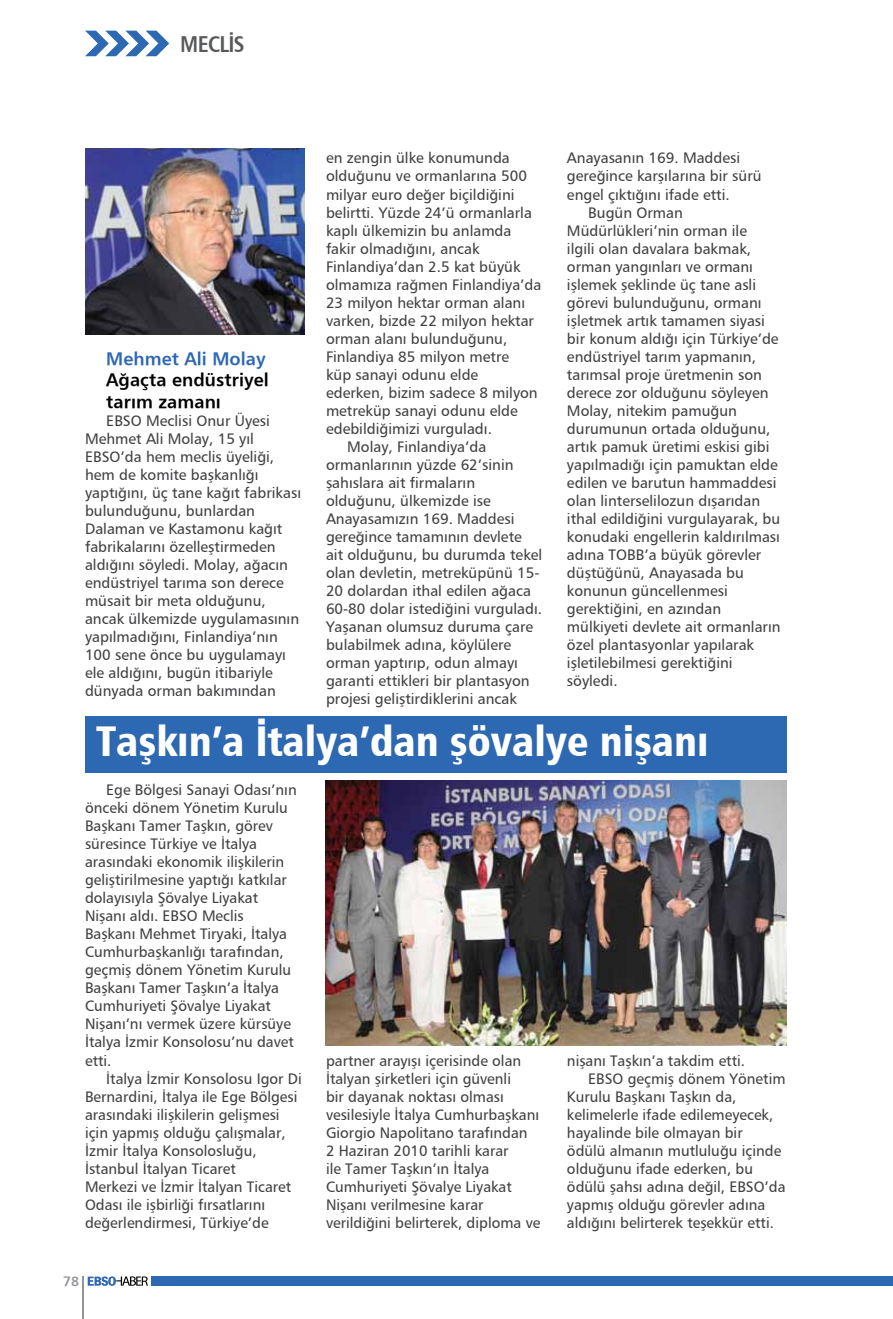
<style>
.page{position:relative;width:893px;height:1319px;background:#fff}
.page>*{position:absolute;margin:0;border:0;box-sizing:border-box;transform-origin:0 0}
.t1{font:900 condensed 42px "Frutiger";color:#fff}
.t2{font:700 condensed 22.5px "Frutiger";letter-spacing:-.03em;color:#58595b}
.t3{font:700 18px/21.6px "Frutiger";letter-spacing:.005em;color:#000}
.t4{font:700 18px "Frutiger";letter-spacing:.005em;color:#2d68b2}
.t5{font:15px/18px "Frutiger Roman";color:#414042}
.t6{font:700 13.5px "Frutiger";color:#939598}
</style>
<div class="page">
<svg style="left:88px;top:1276px;width:60px;height:9px"></svg>
<div style="left:151px;top:1276px;width:742px;height:9px;background:#2d68b2"></div>
<hr style="left:83px;top:1276px;width:1px;height:42px;background:#939598">
<svg style="left:85px;top:31px;width:84px;height:25px"></svg>
<img style="left:85px;top:149px;width:220px;height:185px">
<img style="left:325px;top:780px;width:462px;height:265px">
<div style="left:85px;top:715px;width:702px;height:57px;background:#2d68b2"></div>
<h2 class="t2" style="left:180px;top:30px;width:66px">MECLİS</h2>
<p class="t4" style="left:106px;top:347px;width:161px">Mehmet Ali Molay</p>
<p class="t3" style="left:106px;top:369px;width:164px">Ağaçta endüstriyel tarım zamanı</p>
<p class="t5" style="left:85px;top:411px;width:218px;text-indent:21px">EBSO Meclisi Onur Üyesi<br>Mehmet Ali Molay, 15 yıl<br>EBSO’da hem meclis üyeliği, hem de komite başkanlığı yaptığını, üç tane kağıt fabrikası bulunduğunu, bunlardan<br>Dalaman ve Kastamonu kağıt fabrikalarını özelleştirmeden aldığını söyledi. Molay, ağacın endüstriyel tarıma son derece müsait bir meta olduğunu, ancak ülkemizde uygulamasının yapılmadığını, Finlandiya’nın<br>100 sene önce bu uygulamayı ele aldığını, bugün itibariyle dünyada orman bakımından</p>
<p class="t5" style="left:326px;top:149px;width:185px">en zengin ülke konumunda</p>
<p class="t5" style="left:326px;top:167px;width:202px">olduğunu ve ormanlarına 500</p>
<p class="t5" style="left:326px;top:185px;width:190px">milyar euro değer biçildiğini</p>
<p class="t5" style="left:326px;top:203px;width:207px">belirtti. Yüzde 24’ü ormanlarla</p>
<p class="t5" style="left:326px;top:221px;width:187px">kaplı ülkemizin bu anlamda</p>
<p class="t5" style="left:326px;top:239px;width:155px">fakir olmadığını, ancak</p>
<p class="t5" style="left:326px;top:257px;width:196px">Finlandiya’dan 2.5 kat büyük</p>
<p class="t5" style="left:326px;top:275px;width:217px">olmamıza rağmen Finlandiya’da</p>
<p class="t5" style="left:326px;top:293px;width:201px">23 milyon hektar orman alanı</p>
<p class="t5" style="left:326px;top:311px;width:210px">varken, bizde 22 milyon hektar</p>
<p class="t5" style="left:326px;top:329px;width:183px">orman alanı bulunduğunu,</p>
<p class="t5" style="left:326px;top:347px;width:185px">Finlandiya 85 milyon metre</p>
<p class="t5" style="left:326px;top:365px;width:154px">küp sanayi odunu elde</p>
<p class="t5" style="left:326px;top:383px;width:213px">ederken, bizim sadece 8 milyon</p>
<p class="t5" style="left:326px;top:401px;width:193px">metreküp sanayi odunu elde</p>
<p class="t5" style="left:326px;top:419px;width:167px">edebildiğimizi vurguladı.</p>
<p class="t5" style="left:347px;top:437px;width:141px">Molay, Finlandiya’da</p>
<p class="t5" style="left:326px;top:455px;width:189px">ormanlarının yüzde 62’sinin</p>
<p class="t5" style="left:326px;top:473px;width:151px">şahıslara ait firmaların</p>
<p class="t5" style="left:326px;top:491px;width:166px">olduğunu, ülkemizde ise</p>
<p class="t5" style="left:326px;top:509px;width:190px">Anayasamızın 169. Maddesi</p>
<p class="t5" style="left:326px;top:527px;width:197px">gereğince tamamının devlete</p>
<p class="t5" style="left:326px;top:545px;width:218px">ait olduğunu, bu durumda tekel</p>
<p class="t5" style="left:326px;top:563px;width:215px">olan devletin, metreküpünü 15-</p>
<p class="t5" style="left:326px;top:581px;width:206px">20 dolardan ithal edilen ağaca</p>
<p class="t5" style="left:326px;top:599px;width:218px">60-80 dolar istediğini vurguladı.</p>
<p class="t5" style="left:326px;top:617px;width:209px">Yaşanan olumsuz duruma çare</p>
<p class="t5" style="left:326px;top:635px;width:187px">bulabilmek adına, köylülere</p>
<p class="t5" style="left:326px;top:653px;width:193px">orman yaptırıp, odun almayı</p>
<p class="t5" style="left:326px;top:671px;width:205px">garanti ettikleri bir plantasyon</p>
<p class="t5" style="left:326px;top:689px;width:192px">projesi geliştirdiklerini ancak</p>
<p class="t5" style="left:567px;top:149px;width:175px">Anayasanın 169. Maddesi</p>
<p class="t5" style="left:567px;top:167px;width:196px">gereğince karşılarına bir sürü</p>
<p class="t5" style="left:567px;top:185px;width:164px">engel çıktığını ifade etti.</p>
<p class="t5" style="left:588px;top:203px;width:96px">Bugün Orman</p>
<p class="t5" style="left:567px;top:221px;width:182px">Müdürlükleri’nin orman ile</p>
<p class="t5" style="left:567px;top:239px;width:186px">ilgili olan davalara bakmak,</p>
<p class="t5" style="left:567px;top:257px;width:188px">orman yangınları ve ormanı</p>
<p class="t5" style="left:567px;top:275px;width:191px">işlemek şeklinde üç tane asli</p>
<p class="t5" style="left:567px;top:293px;width:196px">görevi bulunduğunu, ormanı</p>
<p class="t5" style="left:567px;top:311px;width:200px">işletmek artık tamamen siyasi</p>
<p class="t5" style="left:567px;top:329px;width:213px">bir konum aldığı için Türkiye’de</p>
<p class="t5" style="left:567px;top:347px;width:191px">endüstriyel tarım yapmanın,</p>
<p class="t5" style="left:567px;top:365px;width:197px">tarımsal proje üretmenin son</p>
<p class="t5" style="left:567px;top:383px;width:203px">derece zor olduğunu söyleyen</p>
<p class="t5" style="left:567px;top:401px;width:171px">Molay, nitekim pamuğun</p>
<p class="t5" style="left:567px;top:419px;width:205px">durumunun ortada olduğunu,</p>
<p class="t5" style="left:567px;top:437px;width:204px">artık pamuk üretimi eskisi gibi</p>
<p class="t5" style="left:567px;top:455px;width:212px">yapılmadığı için pamuktan elde</p>
<p class="t5" style="left:567px;top:473px;width:211px">edilen ve barutun hammaddesi</p>
<p class="t5" style="left:567px;top:491px;width:195px">olan linterselilozun dışarıdan</p>
<p class="t5" style="left:567px;top:509px;width:215px">ithal edildiğini vurgulayarak, bu</p>
<p class="t5" style="left:567px;top:527px;width:215px">konudaki engellerin kaldırılması</p>
<p class="t5" style="left:567px;top:545px;width:196px">adına TOBB’a büyük görevler</p>
<p class="t5" style="left:567px;top:563px;width:179px">düştüğünü, Anayasada bu</p>
<p class="t5" style="left:567px;top:581px;width:162px">konunun güncellenmesi</p>
<p class="t5" style="left:567px;top:599px;width:156px">gerektiğini, en azından</p>
<p class="t5" style="left:567px;top:617px;width:215px">mülkiyeti devlete ait ormanların</p>
<p class="t5" style="left:567px;top:635px;width:189px">özel plantasyonlar yapılarak</p>
<p class="t5" style="left:567px;top:653px;width:167px">işletilebilmesi gerektiğini</p>
<p class="t5" style="left:567px;top:671px;width:52px">söyledi.</p>
<h1 class="t1" style="left:96px;top:714px;width:614px">Taşkın’a İtalya’dan şövalye nişanı</h1>
<p class="t5" style="left:85px;top:780px;width:213px;text-indent:21px">Ege Bölgesi Sanayi Odası’nın önceki dönem Yönetim Kurulu<br>Başkanı Tamer Taşkın, görev süresince Türkiye ve İtalya arasındaki ekonomik ilişkilerin geliştirilmesine yaptığı katkılar dolayısıyla Şövalye Liyakat<br>Nişanı aldı. EBSO Meclis<br>Başkanı Mehmet Tiryaki, İtalya<br>Cumhurbaşkanlığı tarafından, geçmiş dönem Yönetim Kurulu<br>Başkanı Tamer Taşkın’a İtalya<br>Cumhuriyeti Şövalye Liyakat<br>Nişanı’nı vermek üzere kürsüye<br>İtalya İzmir Konsolosu’nu davet etti.</p>
<p class="t5" style="left:85px;top:1068px;width:218px;text-indent:21px">İtalya İzmir Konsolosu Igor Di<br>Bernardini, İtalya ile Ege Bölgesi arasındaki ilişkilerin gelişmesi için yapmış olduğu çalışmalar,<br>İzmir İtalya Konsolosluğu,<br>İstanbul İtalyan Ticaret<br>Merkezi ve İzmir İtalyan Ticaret<br>Odası ile işbirliği fırsatlarını değerlendirmesi, Türkiye’de</p>
<p class="t6" style="left:63px;top:1272px;width:18px">78</p>
<p class="t5" style="left:326px;top:1050px;width:216px">partner arayışı içerisinde olan<br>İtalyan şirketleri için güvenli<br>bir dayanak noktası olması vesilesiyle İtalya Cumhurbaşkanı<br>Giorgio Napolitano tarafından<br>2 Haziran 2010 tarihli karar<br>ile Tamer Taşkın’ın İtalya<br>Cumhuriyeti Şövalye Liyakat<br>Nişanı verilmesine karar verildiğini belirterek, diploma ve</p>
<p class="t5" style="left:567px;top:1050px;width:180px">nişanı Taşkın’a takdim etti.</p>
<p class="t5" style="left:588px;top:1068px;width:199px">EBSO geçmiş dönem Yönetim</p>
<p class="t5" style="left:567px;top:1086px;width:171px">Kurulu Başkanı Taşkın da,</p>
<p class="t5" style="left:567px;top:1104px;width:208px">kelimelerle ifade edilemeyecek,</p>
<p class="t5" style="left:567px;top:1122px;width:177px">hayalinde bile olmayan bir</p>
<p class="t5" style="left:567px;top:1140px;width:216px">ödülü almanın mutluluğu içinde</p>
<p class="t5" style="left:567px;top:1158px;width:188px">olduğunu ifade ederken, bu</p>
<p class="t5" style="left:567px;top:1176px;width:220px">ödülü şahsı adına değil, EBSO’da</p>
<p class="t5" style="left:567px;top:1194px;width:200px">yapmış olduğu görevler adına</p>
<p class="t5" style="left:567px;top:1212px;width:209px">aldığını belirterek teşekkür etti.</p>
</div>
